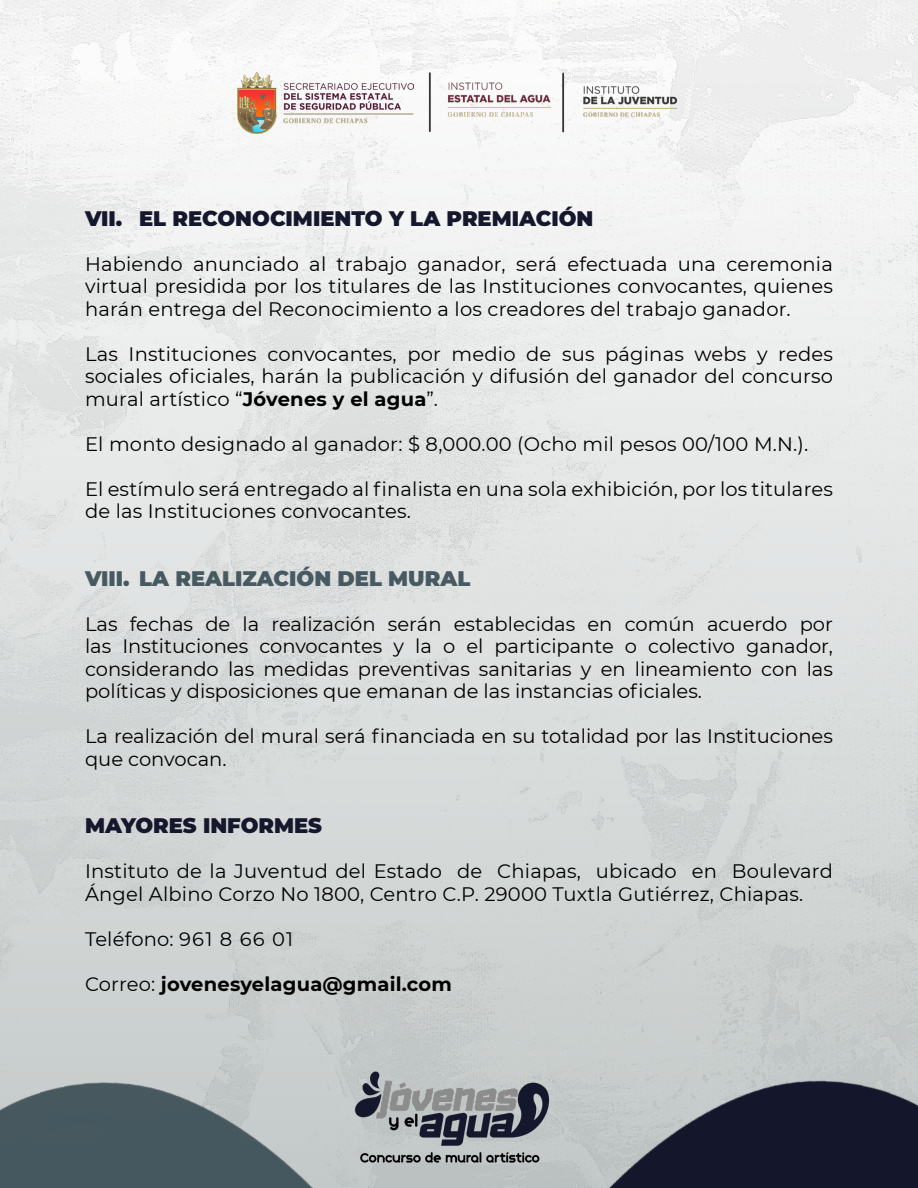
<style>
.page{position:relative;width:918px;height:1188px;background:#fff}
.page>*{position:absolute;margin:0;border:0;box-sizing:border-box;transform-origin:0 0}
.t1{font:900 21px "Montserrat";color:#15172d}
.t2{font:900 21px "Montserrat";color:#475961}
.t3{font:19.5px/22.5px "Montserrat";letter-spacing:.01em;color:#000;text-align:justify}
.t4{font:700 19.5px "Montserrat";letter-spacing:.01em;color:#000}
.s1{font-weight:700}
.s2{font-weight:400}
</style>
<div class="page">
<div style="left:0;top:0;width:918px;height:1188px;background:linear-gradient(to bottom,#f9f9f9,#c1c7c6)"></div>
<img style="left:581px;top:83px;width:98px;height:39px">
<img style="left:445px;top:79px;width:105px;height:43px">
<img style="left:237px;top:72px;width:177px;height:62px">
<hr style="left:429px;top:72px;width:2px;height:60px;background:#373737">
<hr style="left:562px;top:73px;width:2px;height:59px;background:#373737">
<img style="left:588px;top:1012px;width:330px;height:176px">
<img style="left:0;top:975px;width:428px;height:213px">
<img style="left:352px;top:1061px;width:205px;height:115px">
<p class="t1" style="left:85px;top:202px;width:510px">VII. EL RECONOCIMIENTO Y LA PREMIACIÓN</p>
<p class="t3" style="left:85px;top:252px;width:749px">Habiendo anunciado al trabajo ganador, será efectuada una ceremonia virtual presidida por los titulares de las Instituciones convocantes, quienes harán entrega del Reconocimiento a los creadores del trabajo ganador.</p>
<p class="t3" style="left:85px;top:342px;width:749px">Las Instituciones convocantes, por medio de sus páginas webs y redes sociales oficiales, harán la publicación y difusión del ganador del concurso mural artístico “<span class="s1">Jóvenes y el agua</span>”.</p>
<p class="t3" style="left:85px;top:432px;width:725px">El monto designado al ganador: $ 8,000.00 (Ocho mil pesos 00/100 M.N.).</p>
<p class="t3" style="left:85px;top:477px;width:749px">El estímulo será entregado al finalista en una sola exhibición, por los titulares de las Instituciones convocantes.</p>
<p class="t2" style="left:85px;top:562px;width:387px">VIII. LA REALIZACIÓN DEL MURAL</p>
<p class="t3" style="left:85px;top:612px;width:749px">Las fechas de la realización serán establecidas en común acuerdo por las Instituciones convocantes y la o el participante o colectivo ganador, considerando las medidas preventivas sanitarias y en lineamiento con las políticas y disposiciones que emanan de las instancias oficiales.</p>
<p class="t3" style="left:85px;top:724px;width:749px">La realización del mural será financiada en su totalidad por las Instituciones que convocan.</p>
<p class="t1" style="left:85px;top:810px;width:239px">MAYORES INFORMES</p>
<p class="t3" style="left:85px;top:859px;width:749px">Instituto de la Juventud del Estado de Chiapas, ubicado en Boulevard<br>Ángel Albino Corzo No 1800, Centro C.P. 29000 Tuxtla Gutiérrez, Chiapas.</p>
<p class="t3" style="left:85px;top:927px;width:210px">Teléfono: 961 8 66 01</p>
<p class="t4" style="left:85px;top:970px;width:368px"><span class="s2">Correo:</span> jovenesyelagua@gmail.com</p>
</div>
